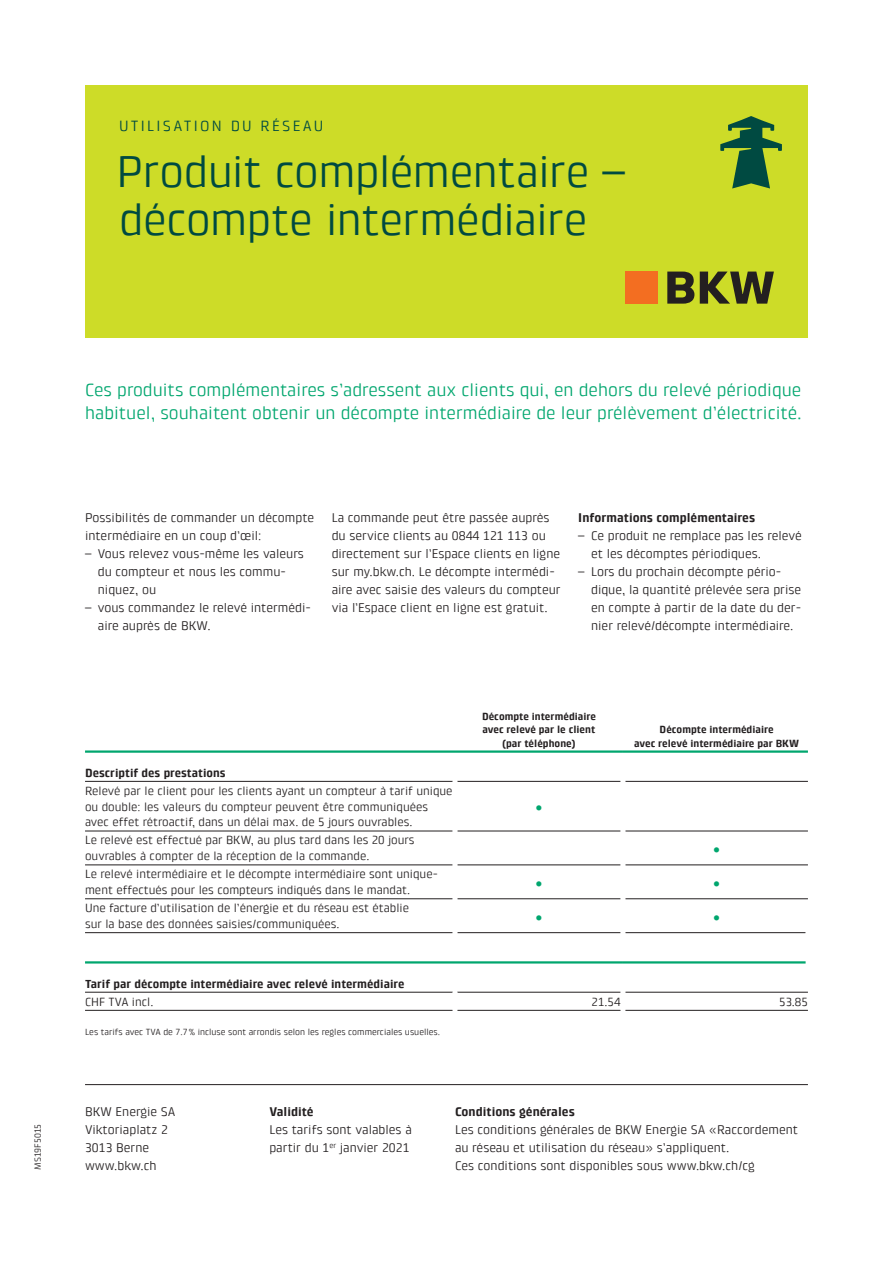
<style>
.page{position:relative;width:893px;height:1263px;background:#fff}
.page>*{position:absolute;margin:0;border:0;box-sizing:border-box;transform-origin:0 0}
.BKW_Headline_35_37pt{font:45px/48px "Klint Pro";letter-spacing:-.015em;color:#004a41}
.BKW_Table_8_10_5pt_T{font:30px "Klint Pro";color:#00a66e}
.BKW_Intro_12_15pt_Re{font:18px/22.5px "Klint Pro";color:#00a66e}
.BKW_Cover_Rubrik_10{font:15px "Klint Pro";letter-spacing:.15em;color:#004a41}
.BKW_Copy_8_5_12pt_Re{font:12.75px/18px "Klint Pro";color:#231f20}
.BKW_Address_8_5_12pt{font:12.75px "Klint Pro";color:#231f20}
.BKW_Subheadline_3_8{font:700 12.75px "Klint Pro";color:#231f20}
.BKW_Address_8_5_12pt-2{font:700 12.75px "Klint Pro";color:#231f20}
.BKW_Table_8_10_5pt_R{font:12px/15.8px "Klint Pro";color:#231f20}
.BKW_Table_8_10_5pt_R-2{font:700 12px "Klint Pro";color:#231f20}
.BKW_Table_8_10_5pt_T-2{font:12px "Klint Pro";color:#231f20}
.BKW_Table_Head_7_9pt{font:700 10.5px/13.5px "Klint Pro";color:#231f20;text-align:center}
.BKW_Printnumber_6_8p{font:9px "Klint Pro";color:#231f20}
.s1{color:#242021}
</style>
<div class="page">
<div style="left:85px;top:85px;width:723px;height:253px;background:#cddc28"></div>
<div style="left:625px;top:272px;width:32px;height:32px;background:#f36e21"></div>
<svg style="left:667px;top:272px;width:27px;height:32px"></svg>
<svg style="left:700px;top:272px;width:74px;height:32px"></svg>
<img style="left:720px;top:116px;width:62px;height:73px">
<hr style="left:85px;top:781px;width:368px;height:1px;background:#231f20">
<hr style="left:457px;top:781px;width:164px;height:1px;background:#231f20">
<hr style="left:625px;top:781px;width:183px;height:1px;background:#231f20">
<hr style="left:85px;top:831px;width:368px;height:1px;background:#231f20">
<hr style="left:457px;top:865px;width:164px;height:1px;background:#231f20">
<hr style="left:625px;top:865px;width:183px;height:1px;background:#231f20">
<hr style="left:85px;top:898px;width:368px;height:1px;background:#231f20">
<hr style="left:457px;top:898px;width:164px;height:1px;background:#231f20">
<hr style="left:625px;top:898px;width:183px;height:1px;background:#231f20">
<hr style="left:85px;top:932px;width:368px;height:1px;background:#231f20">
<hr style="left:457px;top:932px;width:164px;height:1px;background:#231f20">
<hr style="left:625px;top:932px;width:181px;height:1px;background:#231f20">
<hr style="left:85px;top:992px;width:368px;height:1px;background:#231f20">
<hr style="left:457px;top:992px;width:164px;height:1px;background:#231f20">
<hr style="left:625px;top:992px;width:183px;height:1px;background:#231f20">
<hr style="left:85px;top:1010px;width:368px;height:1px;background:#231f20">
<hr style="left:457px;top:1010px;width:164px;height:1px;background:#231f20">
<hr style="left:625px;top:1010px;width:183px;height:1px;background:#231f20">
<hr style="left:85px;top:865px;width:368px;height:1px;background:#231f20">
<hr style="left:457px;top:831px;width:164px;height:1px;background:#231f20">
<hr style="left:625px;top:831px;width:183px;height:1px;background:#231f20">
<hr style="left:85px;top:750px;width:370px;height:3px;background:#00a66e">
<hr style="left:455px;top:750px;width:168px;height:3px;background:#00a66e">
<hr style="left:623px;top:750px;width:185px;height:3px;background:#00a66e">
<hr style="left:85px;top:961px;width:370px;height:2px;background:#00a66e">
<hr style="left:455px;top:961px;width:168px;height:2px;background:#00a66e">
<hr style="left:623px;top:961px;width:183px;height:2px;background:#00a66e">
<hr style="left:85px;top:1084px;width:723px;height:1px;background:#231f20">
<p class="BKW_Cover_Rubrik_10" style="left:119px;top:117px;width:206px">UTILISATION DU RÉSEAU</p>
<p class="BKW_Headline_35_37pt" style="left:117px;top:148px;width:510px">Produit complémentaire – décompte intermédiaire</p>
<p class="BKW_Printnumber_6_8p" style="left:33px;top:1170px;width:48px;rotate:-90deg">MS19F5015</p>
<p class="BKW_Intro_12_15pt_Re" style="left:85px;top:379px;width:718px">Ces produits complémentaires s’adressent aux clients qui, en dehors du relevé périodique habituel, souhaitent obtenir un décompte intermédiaire de leur prélèvement d’électricité.</p>
<p class="BKW_Copy_8_5_12pt_Re" style="left:85px;top:509px;width:231px">Possibilités de commander un décompte intermédiaire en un coup d’œil:</p>
<p class="BKW_Copy_8_5_12pt_Re" style="left:98px;top:545px;width:208px;text-indent:-13px">– Vous relevez vous-même les valeurs du compteur et nous les commu&shy;niquez, ou</p>
<p class="BKW_Copy_8_5_12pt_Re" style="left:98px;top:599px;width:215px;text-indent:-13px">– vous commandez le relevé intermédi&shy;aire auprès de BKW.</p>
<p class="BKW_Copy_8_5_12pt_Re" style="left:332px;top:509px;width:231px">La commande peut être passée auprès du service clients au 0844 121 113 ou directement sur l’Espace clients en ligne sur my.bkw.ch. Le décompte intermédi&shy;aire avec saisie des valeurs du compteur via l’Espace client en ligne est gratuit.</p>
<p class="BKW_Subheadline_3_8" style="left:578px;top:510px;width:178px">Informations complémentaires</p>
<p class="BKW_Copy_8_5_12pt_Re" style="left:591px;top:527px;width:212px;text-indent:-13px">– Ce produit ne remplace pas les relevé et les décomptes périodiques.</p>
<p class="BKW_Copy_8_5_12pt_Re" style="left:591px;top:563px;width:212px;text-indent:-13px">– Lors du prochain décompte pério&shy;dique, la quantité prélevée sera prise en compte à partir de la date du der&shy;nier relevé/décompte intermédiaire.</p>
<p class="BKW_Table_Head_7_9pt" style="left:482px;top:710px;width:115px">Décompte intermédiaire</p>
<p class="BKW_Table_Head_7_9pt" style="left:483px;top:723px;width:114px">avec relevé par le client (par téléphone)</p>
<p class="BKW_Table_Head_7_9pt" style="left:660px;top:723px;width:115px">Décompte intermédiaire</p>
<p class="BKW_Table_Head_7_9pt" style="left:634px;top:737px;width:166px">avec relevé intermédiaire par BKW</p>
<p class="BKW_Table_8_10_5pt_R-2" style="left:85px;top:766px;width:142px">Descriptif des prestations</p>
<p class="BKW_Table_8_10_5pt_R" style="left:85px;top:783px;width:369px">Relevé par le client pour les clients ayant un compteur à tarif unique ou double: les valeurs du compteur peuvent être communiquées avec effet rétroactif, dans un délai max. de 5 jours ouvrables.</p>
<p class="BKW_Table_8_10_5pt_T" style="left:535px;top:790px;width:10px">•</p>
<p class="BKW_Table_8_10_5pt_R" style="left:85px;top:832px;width:331px">Le relevé est effectué par BKW, au plus tard dans les 20 jours ouvrables à compter de la réception de la commande.</p>
<p class="BKW_Table_8_10_5pt_T" style="left:712px;top:832px;width:10px">•</p>
<p class="BKW_Table_8_10_5pt_R" style="left:85px;top:866px;width:354px">Le relevé intermédiaire et le décompte intermédiaire sont unique&shy;ment effectués pour les compteurs indiqués dans le mandat.</p>
<p class="BKW_Table_8_10_5pt_T" style="left:535px;top:866px;width:10px">•</p>
<p class="BKW_Table_8_10_5pt_T" style="left:712px;top:866px;width:10px">•</p>
<p class="BKW_Table_8_10_5pt_R" style="left:85px;top:900px;width:326px">Une facture d’utilisation de l’énergie et du réseau est établie sur la base des données saisies/communiquées.</p>
<p class="BKW_Table_8_10_5pt_T" style="left:535px;top:900px;width:10px">•</p>
<p class="BKW_Table_8_10_5pt_T" style="left:712px;top:900px;width:10px">•</p>
<p class="BKW_Table_8_10_5pt_R-2" style="left:85px;top:976px;width:321px">Tarif par décompte intermédiaire avec relevé intermédiaire</p>
<p class="BKW_Table_8_10_5pt_R" style="left:85px;top:994px;width:70px">CHF TVA incl.</p>
<p class="BKW_Table_8_10_5pt_T-2" style="left:592px;top:995px;width:31px">21.54</p>
<p class="BKW_Table_8_10_5pt_T-2" style="left:779px;top:995px;width:30px">53.85</p>
<p class="BKW_Printnumber_6_8p" style="left:85px;top:1026px;width:357px">Les tarifs avec TVA de 7.7% incluse sont arrondis selon les regles commerciales usuelles.</p>
<p class="BKW_Address_8_5_12pt" style="left:85px;top:1104px;width:92px">BKW Energie SA</p>
<p class="BKW_Address_8_5_12pt" style="left:85px;top:1122px;width:84px">Viktoriaplatz 2</p>
<p class="BKW_Address_8_5_12pt" style="left:85px;top:1140px;width:66px">3013 Berne</p>
<p class="BKW_Address_8_5_12pt" style="left:85px;top:1158px;width:73px">www.bkw.ch</p>
<p class="BKW_Address_8_5_12pt-2" style="left:269px;top:1104px;width:46px">Validité</p>
<p class="BKW_Copy_8_5_12pt_Re" style="left:269px;top:1121px;width:144px">Les tarifs sont valables à <span class="s1">partir du 1</span><sup>er</sup> <span class="s1">janvier 2021</span></p>
<p class="BKW_Address_8_5_12pt-2" style="left:455px;top:1104px;width:121px">Conditions générales</p>
<p class="BKW_Copy_8_5_12pt_Re" style="left:455px;top:1121px;width:345px">Les conditions générales de BKW Energie SA «Raccordement au réseau et utilisation du réseau» s’appliquent.<br>Ces conditions sont disponibles sous www.bkw.ch/cg</p>
</div>
